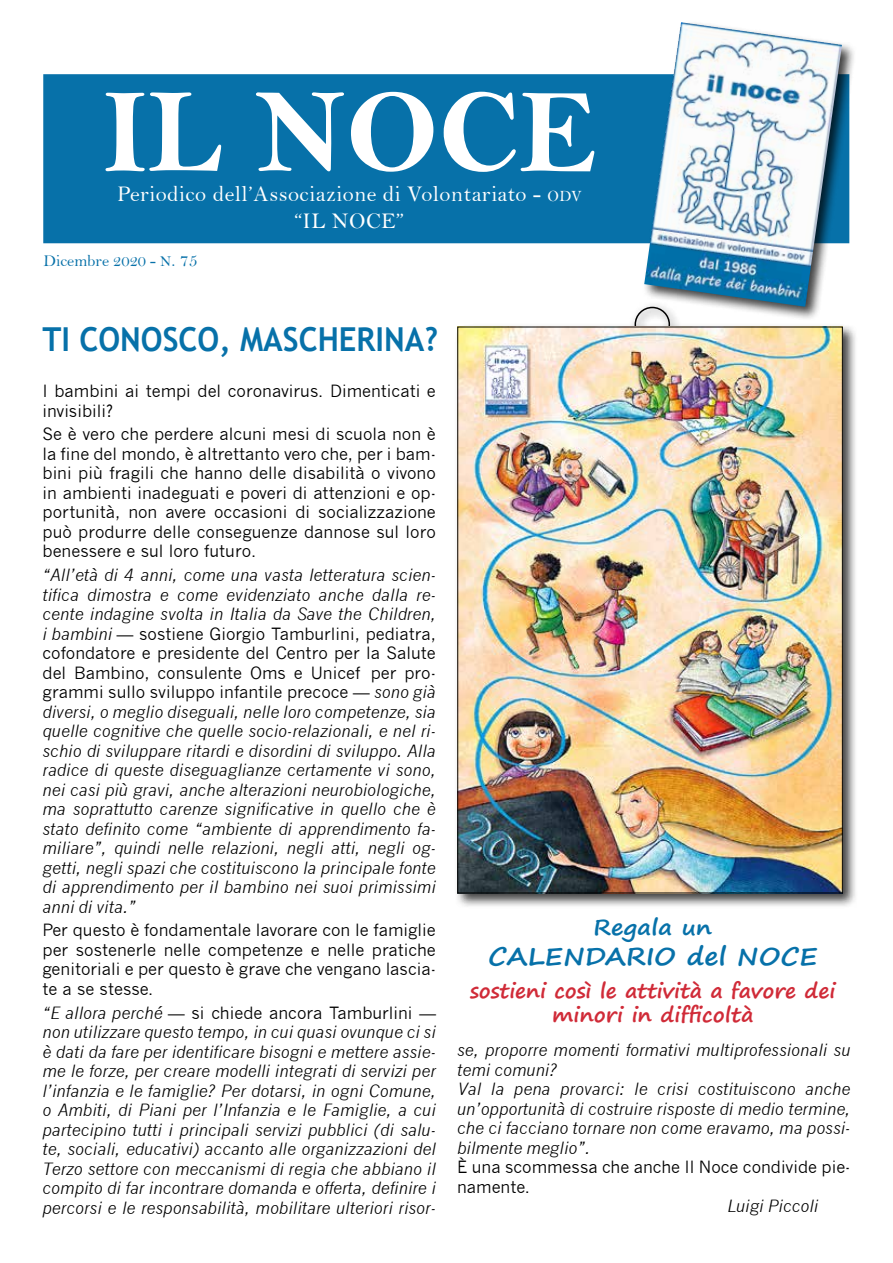
<style>
.page{position:relative;width:893px;height:1263px;background:#fff}
.page>*{position:absolute;margin:0;border:0;box-sizing:border-box;transform-origin:0 0}
.t1{font:120px "Bell MT Bold";color:#fff}
.t2{font:700 33px "Trebuchet MS";color:#0771a9;scale:.94 1}
.t3{font:700 24.3px "Segoe Print";color:#0771a9;scale:1.11 1}
.t4{font:22.5px/27px "Bell";letter-spacing:.02em;color:#fff;text-align:center}
.t5{font:700 21.6px "Segoe Print";color:#0771a9;scale:1.11 1}
.t6{font:700 20.25px/24px "Segoe Print";letter-spacing:-.005em;color:#d02b38;text-align:center;scale:1.04 1}
.t7{font:italic 16.5px/19.5px "News Gothic";color:#000;text-align:justify}
.t8{font:16.5px/19.5px "News Gothic";color:#000}
.t9{font:16.5px "Bell";color:#0771a9}
.s1{font-size:15.75px}
.s2{font-size:15px}
.s3{font-size:18px}
.s4{font-style:normal}
</style>
<div class="page">
<div style="left:43px;top:74px;width:806px;height:169px;background:#0771a9;border:3px solid #0771a9"></div>
<div style="left:642px;top:20px;width:215px;height:301px;background:#000;opacity:.75"></div>
<img style="left:644px;top:22px;width:198px;height:285px">
<div style="left:629px;top:301px;width:53px;height:53px;background:#000;opacity:.75"></div>
<div style="left:634px;top:307px;width:36px;height:35px;border:2px solid #000;border-radius:50%"></div>
<div style="left:454px;top:323px;width:404px;height:585px;background:#000;opacity:.75"></div>
<img style="left:459px;top:329px;width:382px;height:562px">
<h1 class="t1" style="left:102px;top:61px;width:497px">IL NOCE</h1>
<h3 class="t4" style="left:117px;top:180px;width:466px">Periodico dell’Associazione di Volontariato - <span class="s1">odv </span>“IL NOCE”</h3>
<p class="t9" style="left:44px;top:251px;width:156px">Dicembre 2020 - <span class="s2">N</span><span class="s3">. 75</span></p>
<h2 class="t2" style="left:43px;top:318px;width:422px">TI CONOSCO, MASCHERINA?</h2>
<p class="t8" style="left:43px;top:381px;width:395px">I bambini ai tempi del coronavirus. Dimenticati e invisibili?</p>
<p class="t8" style="left:43px;top:425px;width:395px;text-align:justify">Se è vero che perdere alcuni mesi di scuola non è la fine del mondo, è altrettanto vero che, per i bam&shy;bini più fragili che hanno delle disabilità o vivono in ambienti inadeguati e poveri di attenzioni e op&shy;portunità, non avere occasioni di socializzazione può produrre delle conseguenze dannose sul loro benessere e sul loro futuro.</p>
<p class="t7" style="left:43px;top:565px;width:395px">“All’età di 4 anni, come una vasta letteratura scien&shy;tifica dimostra e come evidenziato anche dalla re&shy;cente indagine svolta in Italia da Save the Children, i bambini <span class="s4">— sostiene Giorgio Tamburlini, pediatra, cofondatore e presidente del Centro per la Salute del Bambino, consulente Oms e Unicef per pro&shy;grammi sullo sviluppo infantile precoce —</span> sono già diversi, o meglio diseguali, nelle loro competenze, sia quelle cognitive che quelle socio-relazionali, e nel ri&shy;schio di sviluppare ritardi e disordini di sviluppo. Alla radice di queste diseguaglianze certamente vi sono, nei casi più gravi, anche alterazioni neurobiologiche, ma soprattutto carenze significative in quello che è stato definito come “ambiente di apprendimento fa&shy;miliare”, quindi nelle relazioni, negli atti, negli og&shy;getti, negli spazi che costituiscono la principale fonte di apprendimento per il bambino nei suoi primissimi anni di vita.”</p>
<p class="t8" style="left:43px;top:921px;width:395px;text-align:justify">Per questo è fondamentale lavorare con le famiglie per sostenerle nelle competenze e nelle pratiche genitoriali e per questo è grave che vengano lascia&shy;te a se stesse.</p>
<p class="t7" style="left:43px;top:1003px;width:395px">“E allora perché <span class="s4">— si chiede ancora Tamburlini — </span>non utilizzare questo tempo, in cui quasi ovunque ci si è dati da fare per identificare bisogni e mettere assie&shy;me le forze, per creare modelli integrati di servizi per l’infanzia e le famiglie? Per dotarsi, in ogni Comune, o Ambiti, di Piani per l’Infanzia e le Famiglie, a cui partecipino tutti i principali servizi pubblici (di salu&shy;te, sociali, educativi) accanto alle organizzazioni del Terzo settore con meccanismi di regia che abbiano il compito di far incontrare domanda e offerta, definire i percorsi e le responsabilità, mobilitare ulteriori risor-</p>
<h3 class="t5" style="left:594px;top:908px;width:108px">Regala un</h3>
<h3 class="t3" style="left:488px;top:934px;width:298px">CALENDARIO del NOCE</h3>
<p class="t6" style="left:470px;top:978px;width:353px">sostieni così le attività a favore dei minori in difficoltà</p>
<p class="t7" style="left:457px;top:1040px;width:395px;text-align:left">se, proporre momenti formativi multiprofessionali su temi comuni?<br>Val la pena provarci: le crisi costituiscono anche un’opportunità di costruire risposte di medio termine, che ci facciano tornare non come eravamo, ma possi&shy;bilmente meglio”.</p>
<p class="t8" style="left:457px;top:1158px;width:395px">È una scommessa che anche Il Noce condivide pie&shy;namente.</p>
<p class="t7" style="left:727px;top:1196px;width:93px">Luigi Piccoli</p>
</div>
